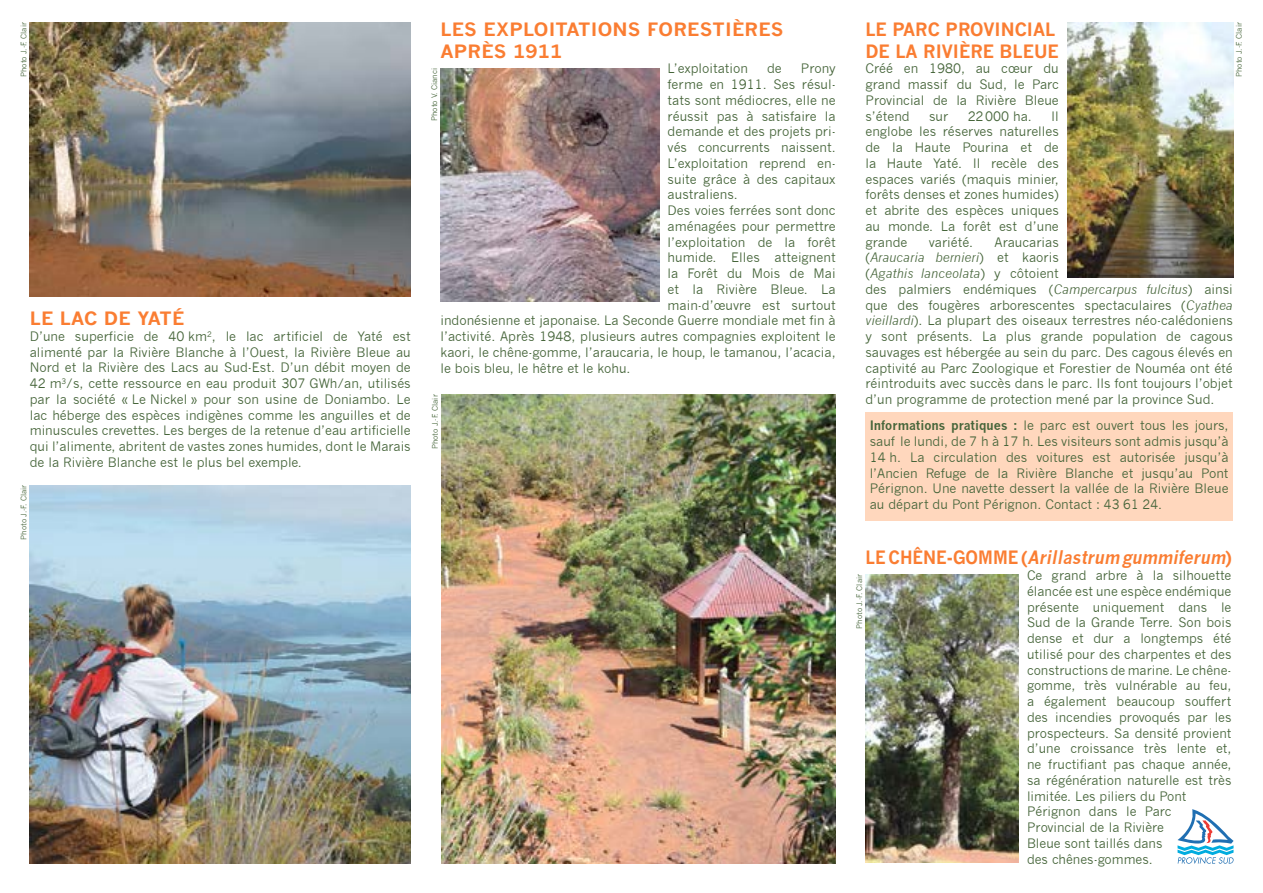
<style>
.page{position:relative;width:1263px;height:893px;background:#fff}
.page>*{position:absolute;margin:0;border:0;box-sizing:border-box;transform-origin:0 0}
.t1{font:700 18px/21.6px "News Gothic";letter-spacing:.01em;color:#fa7d32;scale:1.08 1}
.t2{font:italic 700 18px "News Gothic";color:#fa7d32;scale:.93 1}
.t3{font:700 18px/21.6px "News Gothic";letter-spacing:.01em;color:#fa7d32}
.t4{font:12.75px/15.8px "News Gothic";color:#46653a;text-align:justify}
.t5{font:7.5px "News Gothic";color:#46653a}
.s1{font-style:italic}
.s2{font-weight:700}
.s3{font-style:normal}
</style>
<div class="page">
<div style="left:865px;top:412px;width:368px;height:109px;background:#ffd7bd"></div>
<img style="left:441px;top:68px;width:218px;height:234px">
<img style="left:30px;top:22px;width:381px;height:274px">
<img style="left:30px;top:486px;width:381px;height:377px">
<img style="left:865px;top:574px;width:153px;height:289px">
<svg style="left:1177px;top:809px;width:57px;height:55px"></svg>
<img style="left:1067px;top:22px;width:166px;height:255px">
<img style="left:441px;top:394px;width:395px;height:469px">
<p class="t5" style="left:19px;top:77px;width:56px;rotate:-90deg">Photo J.-F. Clair</p>
<h1 class="t1" style="left:30px;top:307px;width:145px">LE LAC DE YATÉ</h1>
<p class="t4" style="left:30px;top:328px;width:383px">D’une superficie de 40 km<sup>2</sup>, le lac artificiel de Yaté est alimenté par la Rivière Blanche à l’Ouest, la Rivière Bleue au Nord et la Rivière des Lacs au Sud-Est. D’un débit moyen de 42 m<sup>3</sup>/s, cette ressource en eau produit 307 GWh/an, utilisés par la société « Le Nickel » pour son usine de Doniambo. Le lac héberge des espèces indigènes comme les anguilles et de minuscules crevettes. Les berges de la retenue d’eau artificielle qui l’alimente, abritent de vastes zones humides, dont le Marais de la Rivière Blanche est le plus bel exemple.</p>
<p class="t5" style="left:19px;top:540px;width:56px;rotate:-90deg">Photo J.-F. Clair</p>
<h1 class="t1" style="left:440px;top:18px;width:319px">LES EXPLOITATIONS FORESTIÈRES<br>APRÈS 1911</h1>
<p class="t4" style="left:668px;top:61px;width:82px">L’exploitation</p>
<p class="t4" style="left:767px;top:61px;width:16px">de</p>
<p class="t4" style="left:801px;top:61px;width:36px">Prony</p>
<p class="t4" style="left:668px;top:77px;width:170px">ferme en 1911. Ses résul-</p>
<p class="t4" style="left:668px;top:92px;width:170px">tats sont médiocres, elle ne</p>
<p class="t4" style="left:668px;top:108px;width:170px">réussit pas à satisfaire la</p>
<p class="t4" style="left:668px;top:124px;width:170px">demande et des projets pri-</p>
<p class="t4" style="left:668px;top:140px;width:170px">vés concurrents naissent.</p>
<p class="t4" style="left:668px;top:155px;width:169px">L’exploitation reprend en-</p>
<p class="t4" style="left:668px;top:171px;width:169px">suite grâce à des capitaux</p>
<p class="t4" style="left:668px;top:187px;width:72px">australiens.</p>
<p class="t4" style="left:668px;top:203px;width:170px">Des voies ferrées sont donc</p>
<p class="t4" style="left:668px;top:218px;width:169px">aménagées pour permettre</p>
<p class="t4" style="left:668px;top:234px;width:169px">l’exploitation de la forêt</p>
<p class="t4" style="left:668px;top:250px;width:169px">humide. Elles atteignent</p>
<p class="t4" style="left:668px;top:266px;width:170px">la Forêt du Mois de Mai</p>
<p class="t4" style="left:668px;top:281px;width:170px">et la Rivière Bleue. La</p>
<p class="t4" style="left:668px;top:297px;width:169px">main-d’œuvre est surtout</p>
<p class="t4" style="left:440px;top:313px;width:397px">indonésienne et japonaise. La Seconde Guerre mondiale met fin à</p>
<p class="t4" style="left:440px;top:329px;width:397px">l’activité. Après 1948, plusieurs autres compagnies exploitent le</p>
<p class="t4" style="left:440px;top:344px;width:397px">kaori, le chêne-gomme, l’araucaria, le houp, le tamanou, l’acacia,</p>
<p class="t4" style="left:440px;top:360px;width:192px">le bois bleu, le hêtre et le kohu.</p>
<p class="t5" style="left:430px;top:121px;width:55px;rotate:-90deg">Photo V. Cianci</p>
<p class="t5" style="left:431px;top:449px;width:56px;rotate:-90deg">Photo J.-F. Clair</p>
<h1 class="t3" style="left:865px;top:18px;width:195px">LE PARC PROVINCIAL<br>DE LA RIVIÈRE BLEUE</h1>
<p class="t4" style="left:865px;top:61px;width:195px">Créé en 1980, au cœur du grand massif du Sud, le Parc Provincial de la Rivière Bleue s’étend</p>
<p class="t5" style="left:1235px;top:77px;width:56px;rotate:-90deg">Photo J.-F. Clair</p>
<p class="t4" style="left:929px;top:108px;width:21px">sur</p>
<p class="t4" style="left:968px;top:108px;width:66px">22000 ha.</p>
<p class="t4" style="left:865px;top:108px;width:195px;text-indent:186px">Il englobe les réserves naturelles de la Haute Pourina et de la Haute Yaté. Il recèle des espaces variés (maquis minier, forêts denses et zones humides) et abrite des espèces uniques au monde. La forêt est d’une grande</p>
<p class="t4" style="left:865px;top:234px;width:369px;text-align:left;text-indent:129px">Araucarias<br>(<span class="s1">Araucaria bernieri</span>) et kaoris<br>(<span class="s1">Agathis lanceolata</span>) y côtoient<br>des palmiers endémiques (<span class="s1">Campercarpus fulcitus</span>) ainsi que des fougères arborescentes spectaculaires (<span class="s1">Cyathea vieillardi</span>). La plupart des oiseaux terrestres néo-calédoniens y sont présents. La plus grande population de cagous sauvages est hébergée au sein du parc. Des cagous élevés en captivité au Parc Zoologique et Forestier de Nouméa ont été réintroduits avec succès dans le parc. Ils font toujours l’objet d’un programme de protection mené par la province Sud.</p>
<p class="t4" style="left:870px;top:418px;width:360px"><span class="s2">Informations pratiques :</span> le parc est ouvert tous les jours, sauf le lundi, de 7 h à 17 h. Les visiteurs sont admis jusqu’à 14 h. La circulation des voitures est autorisée jusqu’à l’Ancien Refuge de la Rivière Blanche et jusqu’au Pont Pérignon. Une navette dessert la vallée de la Rivière Bleue au départ du Pont Pérignon. Contact : 43 61 24.</p>
<h1 class="t2" style="left:865px;top:547px;width:395px"><span class="s3">L E C H Ê N E - G O M M E (</span>Arillastrum gummiferum<span class="s3">)</span></h1>
<p class="t4" style="left:1027px;top:568px;width:206px;text-align:left">Ce grand arbre à la silhouette élancée est une espèce endémique présente uniquement dans le<br>Sud de la Grande Terre. Son bois dense et dur a longtemps été utilisé pour des charpentes et des constructions de marine. Le chêne&shy;gomme, très vulnérable au feu, a également beaucoup souffert des incendies provoqués par les prospecteurs. Sa densité provient d’une croissance très lente et, ne fructifiant pas chaque année, sa régénération naturelle est très limitée. Les piliers du Pont<br>Pérignon dans le Parc<br>Provincial de la Rivière<br>Bleue sont taillés dans<br>des chênes-gommes.</p>
<p class="t4" style="left:929px;top:234px;width:46px">variété.</p>
<p class="t5" style="left:855px;top:629px;width:56px;rotate:-90deg">Photo J.-F. Clair</p>
</div>
